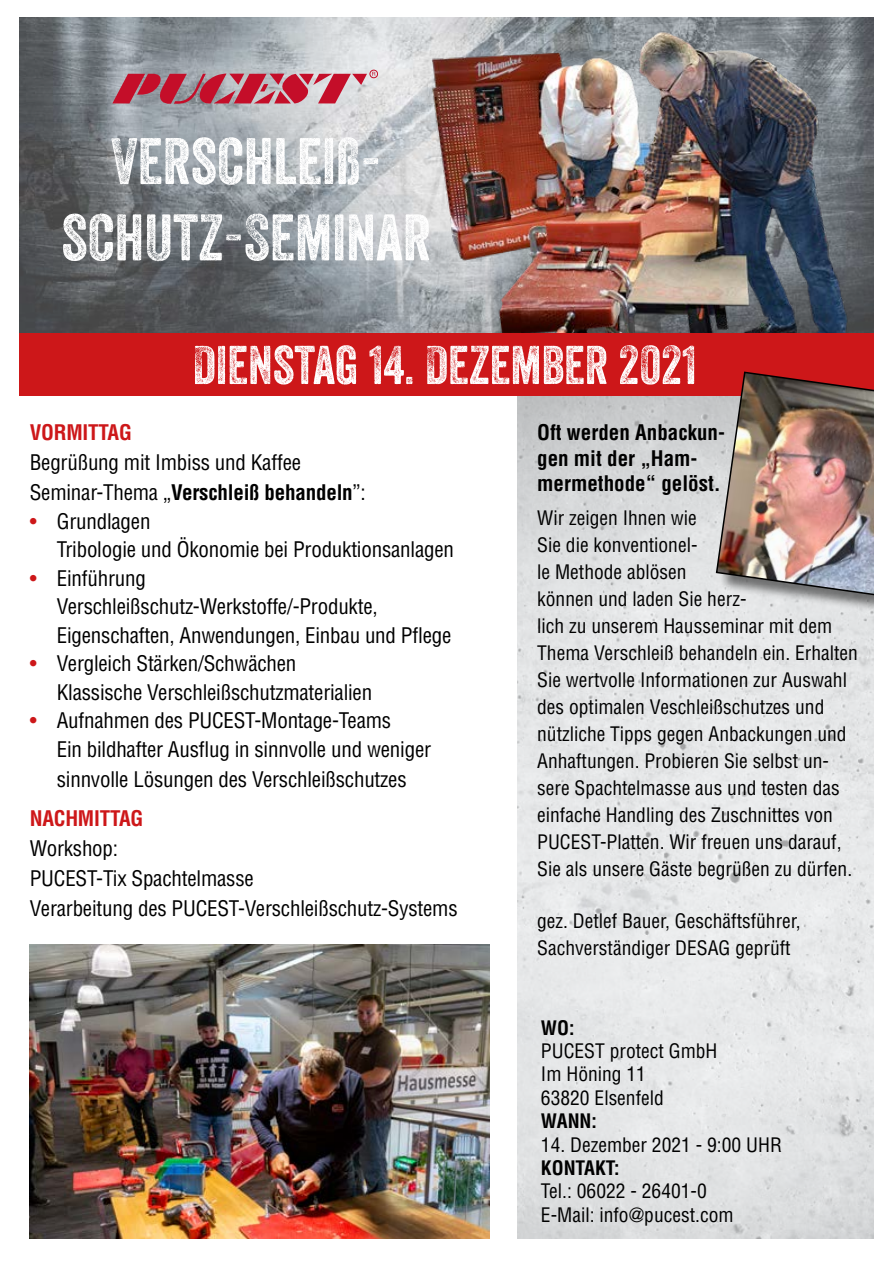
<style>
.page{position:relative;width:893px;height:1263px;background:#fff}
.page>*{position:absolute;margin:0;border:0;box-sizing:border-box;transform-origin:0 0}
.t1{font:63.6px/76.3px "Veneer Three";color:#fff;text-align:center}
.t2{font:52.8px "Veneer Three";color:#fff}
.t3{font:condensed 21px/28.5px "Helvetica LT Std";letter-spacing:-.01em;color:#000}
.t4{font:700 condensed 21px/25.2px "Helvetica LT Std";color:#000}
.t5{font:700 condensed 21px "Helvetica LT Std";letter-spacing:-.01em;color:#cd1719}
.t6{font:condensed 19.5px/27px "Helvetica LT Std";color:#000}
.t7{font:700 condensed 19.5px "Helvetica LT Std";color:#000}
.s1{font-weight:700}
.s2{color:#cd1719}
</style>
<div class="page">
<img style="left:517px;top:396px;width:357px;height:843px">
<img style="left:19px;top:17px;width:395px;height:316px">
<img style="left:414px;top:17px;width:460px;height:316px">
<div style="left:19px;top:333px;width:855px;height:63px;background:#cd1719"></div>
<div style="left:718px;top:374px;width:175px;height:240px;background:#000;opacity:.51"></div>
<img style="left:715px;top:371px;width:159px;height:225px">
<img style="left:30px;top:945px;width:459px;height:294px">
<div style="left:874px;top:11px;width:19px;height:666px;background:#fff"></div>
<svg style="left:112px;top:72px;width:263px;height:32px;background:#bd6878"></svg>
<div style="left:370px;top:70px;width:8px;height:8px;border:1px solid #c40e29;border-radius:50%"></div>
<h1 class="t1" style="left:61px;top:123px;width:371px">VERSCHLEIß-<br>SCHUTZ-SEMINAR</h1>
<h2 class="t2" style="left:193px;top:333px;width:506px">DIENSTAG 14. DEZEMBER 2021</h2>
<p class="t4" style="left:537px;top:420px;width:189px">Oft werden Anbackun&shy;gen mit der „Ham&shy;mermethode“ gelöst.</p>
<p class="t6" style="left:537px;top:504px;width:322px">Wir zeigen Ihnen wie<br>Sie die konventionel-<br>le Methode ablösen<br>können und laden Sie herz-<br>lich zu unserem Hausseminar mit dem Thema Verschleiß behandeln ein. Erhalten Sie wertvolle Informationen zur Auswahl des optimalen Veschleißschutzes und nützliche Tipps gegen Anbackungen und Anhaftungen. Probieren Sie selbst un&shy;sere Spachtelmasse aus und testen das einfache Handling des Zuschnittes von PUCEST-Platten. Wir freuen uns darauf, Sie als unsere Gäste begrüßen zu dürfen.</p>
<p class="t6" style="left:537px;top:907px;width:265px">gez. Detlef Bauer, Geschäftsführer,<br>Sachverständiger DESAG geprüft</p>
<p class="t5" style="left:30px;top:419px;width:104px">VORMITTAG</p>
<p class="t3" style="left:30px;top:448px;width:337px;line-height:30px">Begrüßung mit Imbiss und Kaffee<br>Seminar-Thema „<span class="s1">Verschleiß behandeln</span>”:</p>
<p class="t3" style="left:57px;top:507px;width:399px;text-indent:-27px"><span class="s2">•</span> Grundlagen<br>Tribologie und Ökonomie bei Produktionsanlagen</p>
<p class="t3" style="left:57px;top:564px;width:396px;text-indent:-27px"><span class="s2">•</span> Einführung<br>Verschleißschutz-Werkstoffe/-Produkte,<br>Eigenschaften, Anwendungen, Einbau und Pflege</p>
<p class="t3" style="left:57px;top:649px;width:317px;text-indent:-27px"><span class="s2">•</span> Vergleich Stärken/Schwächen<br>Klassische Verschleißschutzmaterialien</p>
<p class="t3" style="left:57px;top:706px;width:376px;line-height:29.2px;text-indent:-27px"><span class="s2">•</span> Aufnahmen des PUCEST-Montage-Teams<br>Ein bildhafter Ausflug in sinnvolle und weniger sinnvolle Lösungen des Verschleißschutzes</p>
<p class="t5" style="left:30px;top:805px;width:115px">NACHMITTAG</p>
<p class="t3" style="left:30px;top:833px;width:429px;line-height:30px">Workshop:<br>PUCEST-Tix Spachtelmasse<br>Verarbeitung des PUCEST-Verschleißschutz-Systems</p>
<p class="t7" style="left:541px;top:1015px;width:35px">WO:</p>
<p class="t6" style="left:541px;top:1039px;width:178px;line-height:23.4px">PUCEST protect GmbH<br>Im Höning 11<br>63820 Elsenfeld</p>
<p class="t7" style="left:541px;top:1109px;width:57px">WANN:</p>
<p class="t6" style="left:541px;top:1131px;width:243px">14. Dezember 2021 - 9:00 UHR</p>
<p class="t7" style="left:541px;top:1156px;width:80px">KONTAKT:</p>
<p class="t6" style="left:541px;top:1179px;width:194px;line-height:23.4px">Tel.: 06022 - 26401-0<br>E-Mail: info@pucest.com</p>
</div>
